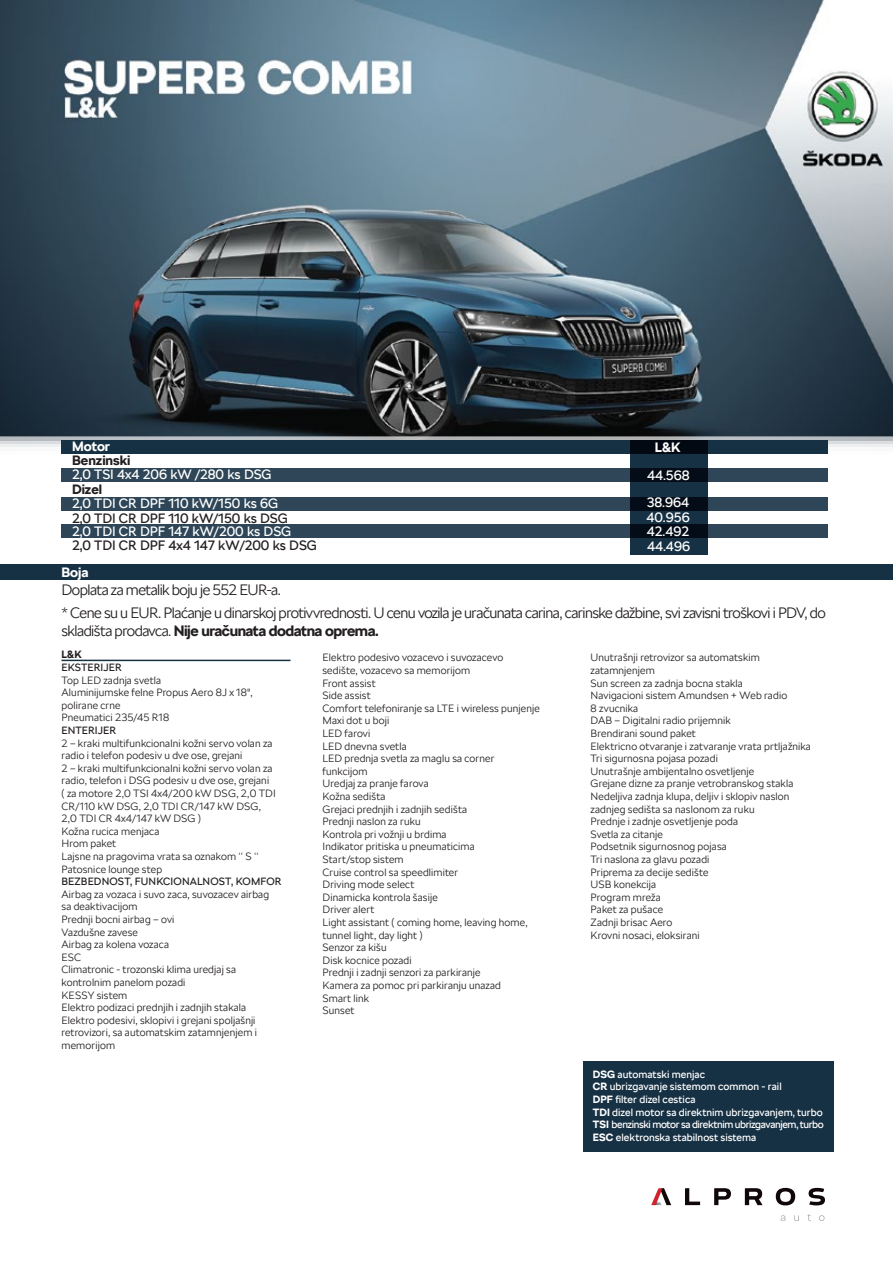
<style>
.page{position:relative;width:893px;height:1263px;background:#fff}
.page>*{position:absolute;margin:0;border:0;box-sizing:border-box;transform-origin:0 0}
.t1{font:300 15px/18px "SKODA Next";letter-spacing:-.035em;color:#231f20}
.t2{font:13.5px/14.5px "SKODA Next";color:#fff}
.t3{font:13.5px/27.5px "SKODA Next";color:#231f20}
.t4{font:700 13.5px "SKODA Next";color:#231f20}
.t5{font:700 13.5px "SKODA Next";color:#fff}
.t6{font:300 10.5px/12.6px "SKODA Next";letter-spacing:.015em;color:#231f20}
.t7{font:10.5px/12.6px "SKODA Next";color:#fff}
.t8{font:10.5px "SKODA Next";letter-spacing:.01em;color:#231f20}
.t9{font:700 10.5px "SKODA Next";color:#231f20}
.s1{font-weight:700}
</style>
<div class="page">
<img style="left:0;top:0;width:893px;height:437px">
<div style="left:62px;top:497px;width:766px;height:13px;background:#2e4657"></div>
<div style="left:62px;top:524px;width:766px;height:14px;background:#2e4657"></div>
<div style="left:62px;top:440px;width:766px;height:14px;background:#173144"></div>
<div style="left:62px;top:468px;width:766px;height:13px;background:#2e4657"></div>
<svg style="left:630px;top:440px;width:78px;height:114px;background:#0d1e2d"></svg>
<div style="left:584px;top:1061px;width:249px;height:90px;background:#173144"></div>
<div style="left:0;top:565px;width:893px;height:15px;background:#173144"></div>
<hr style="left:62px;top:660px;width:229px;height:1px;background:#173144">
<svg style="left:781px;top:1215px;width:4px;height:6px"></svg>
<svg style="left:794px;top:1215px;width:5px;height:6px"></svg>
<svg style="left:807px;top:1214px;width:4px;height:7px"></svg>
<svg style="left:819px;top:1215px;width:6px;height:6px"></svg>
<svg style="left:685px;top:1188px;width:15px;height:17px"></svg>
<svg style="left:714px;top:1188px;width:17px;height:17px"></svg>
<svg style="left:745px;top:1188px;width:18px;height:17px"></svg>
<svg style="left:776px;top:1188px;width:19px;height:17px"></svg>
<svg style="left:809px;top:1188px;width:16px;height:17px"></svg>
<svg style="left:651px;top:1188px;width:20px;height:17px"></svg>
<p class="t5" style="left:72px;top:438px;width:40px">Motor</p>
<p class="t4" style="left:72px;top:452px;width:60px">Benzinski</p>
<p class="t2" style="left:72px;top:467px;width:201px">2,0 TSI 4x4 206 kW /280 ks DSG</p>
<p class="t4" style="left:72px;top:481px;width:32px">Dizel</p>
<p class="t2" style="left:72px;top:496px;width:208px">2,0 TDI CR DPF 110 kW/150 ks 6G</p>
<p class="t3" style="left:72px;top:504px;width:246px">2,0 TDI CR DPF 110 kW/150 ks DSG<br>2,0 TDI CR DPF 4x4 147 kW/200 ks DSG</p>
<p class="t2" style="left:72px;top:524px;width:221px">2,0 TDI CR DPF 147 kW/200 ks DSG</p>
<p class="t5" style="left:62px;top:564px;width:29px">Boja</p>
<h1 class="t1" style="left:62px;top:581px;width:221px">Doplata za metalik boju je 552 EUR-a.</h1>
<p class="t5" style="left:655px;top:439px;width:27px">L&amp;K</p>
<p class="t2" style="left:647px;top:462px;width:45px;line-height:27px">44.568<br>38.964</p>
<p class="t2" style="left:646px;top:510px;width:45px;text-align:justify">40.956<br>42.492<br>44.496</p>
<h1 class="t1" style="left:62px;top:603px;width:766px">* Cene su u EUR. Plaćanje u dinarskoj protivvrednosti. U cenu vozila je uračunata carina, carinske dažbine, svi zavisni troškovi i PDV, do skladišta prodavca. <span class="s1">Nije uračunata dodatna oprema.</span></h1>
<p class="t9" style="left:62px;top:648px;width:22px">L&amp;K</p>
<p class="t8" style="left:62px;top:661px;width:62px">EKSTERIJER</p>
<p class="t6" style="left:62px;top:674px;width:193px">Top LED zadnja svetla<br>Aluminijumske felne Propus Aero 8J x 18", polirane crne<br>Pneumatici 235/45 R18</p>
<p class="t8" style="left:62px;top:724px;width:56px">ENTERIJER</p>
<p class="t6" style="left:62px;top:737px;width:216px">2 – kraki multifunkcionalni kožni servo volan za radio i telefon podesiv u dve ose, grejani<br>2 – kraki multifunkcionalni kožni servo volan za radio, telefon i DSG podesiv u dve ose, grejani<br>( za motore 2,0 TSI 4x4/200 kW DSG, 2,0 TDI CR/110 kW DSG, 2,0 TDI CR/147 kW DSG, 2,0 TDI CR 4x4/147 kW DSG )<br>Kožna rucica menjaca<br>Hrom paket<br>Lajsne na pragovima vrata sa oznakom ‘‘ S ‘‘ Patosnice lounge step</p>
<p class="t8" style="left:62px;top:875px;width:222px">BEZBEDNOST, FUNKCIONALNOST, KOMFOR</p>
<p class="t6" style="left:62px;top:888px;width:209px">Airbag za vozaca i suvo zaca, suvozacev airbag sa deaktivacijom<br>Prednji bocni airbag – ovi<br>Vazdušne zavese<br>Airbag za kolena vozaca<br>ESC<br>Climatronic - trozonski klima uredjaj sa kontrolnim panelom pozadi<br>KESSY sistem<br>Elektro podizaci prednjih i zadnjih stakala<br>Elektro podesivi, sklopivi i grejani spoljašnji retrovizori, sa automatskim zatamnjenjem i memorijom</p>
<p class="t6" style="left:322px;top:651px;width:219px">Elektro podesivo vozacevo i suvozacevo sedište, vozacevo sa memorijom<br>Front assist<br>Side assist<br>Comfort telefoniranje sa LTE i wireless punjenje<br>Maxi dot u boji<br>LED farovi<br>LED dnevna svetla<br>LED prednja svetla za maglu sa corner funkcijom<br>Uredjaj za pranje farova<br>Kožna sedišta<br>Grejaci prednjih i zadnjih sedišta<br>Prednji naslon za ruku<br>Kontrola pri vožnji u brdima<br>Indikator pritiska u pneumaticima<br>Start/stop sistem<br>Cruise control sa speedlimiter<br>Driving mode select<br>Dinamicka kontrola šasije<br>Driver alert<br>Light assistant ( coming home, leaving home, tunnel light, day light )<br>Senzor za kišu<br>Disk kocnice pozadi<br>Prednji i zadnji senzori za parkiranje<br>Kamera za pomoc pri parkiranju unazad<br>Smart link<br>Sunset</p>
<p class="t6" style="left:590px;top:651px;width:222px">Unutrašnji retrovizor sa automatskim zatamnjenjem<br>Sun screen za zadnja bocna stakla<br>Navigacioni sistem Amundsen + Web radio<br>8 zvucnika<br>DAB – Digitalni radio prijemnik<br>Brendirani sound paket<br>Elektricno otvaranje i zatvaranje vrata prtljažnika<br>Tri sigurnosna pojasa pozadi<br>Unutrašnje ambijentalno osvetljenje<br>Grejane dizne za pranje vetrobranskog stakla<br>Nedeljiva zadnja klupa, deljiv i sklopiv naslon zadnjeg sedišta sa naslonom za ruku<br>Prednje i zadnje osvetljenje poda<br>Svetla za citanje<br>Podsetnik sigurnosnog pojasa<br>Tri naslona za glavu pozadi<br>Priprema za decije sedište<br>USB konekcija<br>Program mreža<br>Paket za pušace<br>Zadnji brisac Aero<br>Krovni nosaci, eloksirani</p>
<p class="t7" style="left:593px;top:1068px;width:232px"><span class="s1">DSG</span> automatski menjac<br><span class="s1">CR</span> ubrizgavanje sistemom common - rail<br><span class="s1">DPF</span> filter dizel cestica<br><span class="s1">TDI</span> dizel motor sa direktnim ubrizgavanjem, turbo <span class="s1">TSI</span> benzinski motor sa direktnim ubrizgavanjem, turbo <span class="s1">ESC</span> elektronska stabilnost sistema</p>
</div>
